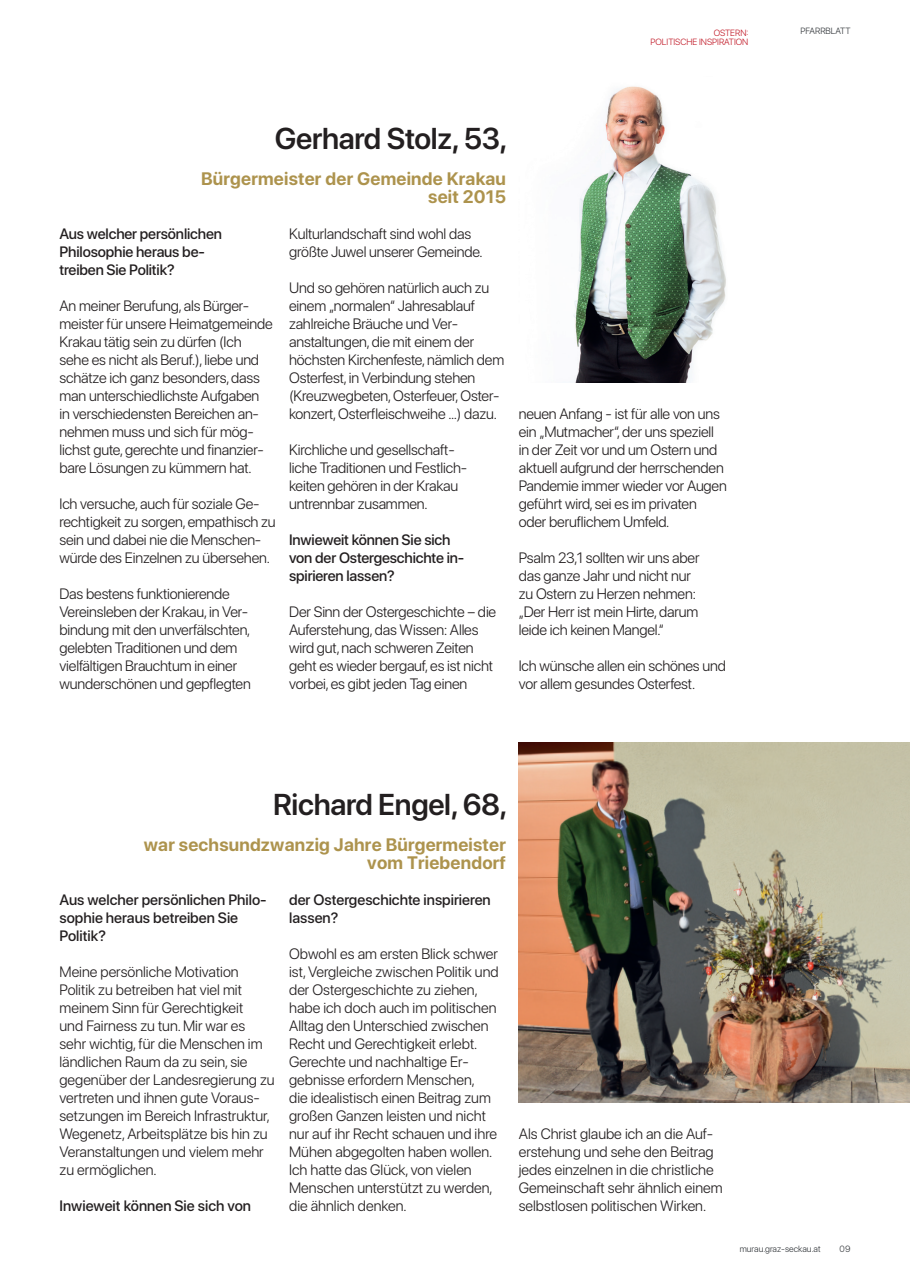
<style>
.page{position:relative;width:910px;height:1280px;background:#fff}
.page>*{position:absolute;margin:0;border:0;box-sizing:border-box;transform-origin:0 0}
.t1{font:600 30px "SF Pro Display";letter-spacing:-.01em;color:#231f20}
.t2{font:700 18px/18px "SF Pro Display";letter-spacing:.01em;color:#ad934d;text-align:right}
.t3{font:300 15px/18px "SF Pro Display";letter-spacing:-.01em;color:#231f20}
.t4{font:500 15px/18px "SF Pro Display";letter-spacing:-.01em;color:#231f20}
.t5{font:300 9px "SF Pro Display";letter-spacing:.005em;color:#32363a}
.t6{font:300 9px/9px "SF Pro Display";color:#c11927;text-align:right}
</style>
<div class="page">
<img style="left:573px;top:86px;width:153px;height:297px">
<img style="left:519px;top:743px;width:391px;height:360px">
<p class="t6" style="left:650px;top:29px;width:99px">OSTERN:<br>POLITISCHE INSPIRATION</p>
<h1 class="t1" style="left:275px;top:117px;width:234px">Gerhard Stolz, 53,</h1>
<p class="t2" style="left:201px;top:169px;width:306px">Bürgermeister der Gemeinde Krakau seit 2015</p>
<p class="t4" style="left:60px;top:224px;width:164px">Aus welcher persönlichen<br>Philosophie heraus be&shy;treiben Sie Politik?</p>
<p class="t3" style="left:60px;top:296px;width:215px">An meiner Berufung, als Bürger&shy;meister für unsere Heimatgemeinde Krakau tätig sein zu dürfen (Ich sehe es nicht als Beruf.), liebe und schätze ich ganz besonders, dass man unterschiedlichste Aufgaben in verschiedensten Bereichen an&shy;nehmen muss und sich für mög&shy;lichst gute, gerechte und finanzier&shy;bare Lösungen zu kümmern hat.</p>
<p class="t3" style="left:60px;top:494px;width:218px">Ich versuche, auch für soziale Ge&shy;rechtigkeit zu sorgen, empathisch zu sein und dabei nie die Menschen&shy;würde des Einzelnen zu übersehen.</p>
<p class="t3" style="left:60px;top:584px;width:193px">Das bestens funktionierende<br>Vereinsleben der Krakau, in Ver&shy;bindung mit den unverfälschten, gelebten Traditionen und dem vielfältigen Brauchtum in einer wunderschönen und gepflegten</p>
<p class="t3" style="left:289px;top:224px;width:195px">Kulturlandschaft sind wohl das größte Juwel unserer Gemeinde.</p>
<p class="t3" style="left:289px;top:278px;width:217px">Und so gehören natürlich auch zu einem „normalen“ Jahresablauf zahlreiche Bräuche und Ver&shy;anstaltungen, die mit einem der höchsten Kirchenfeste, nämlich dem Osterfest, in Verbindung stehen (Kreuzwegbeten, Osterfeuer, Oster&shy;konzert, Osterfleischweihe …) dazu.</p>
<p class="t3" style="left:289px;top:440px;width:180px">Kirchliche und gesellschaft&shy;liche Traditionen und Festlich&shy;keiten gehören in der Krakau untrennbar zusammen.</p>
<p class="t4" style="left:289px;top:530px;width:177px">Inwieweit können Sie sich von der Ostergeschichte in&shy;spirieren lassen?</p>
<p class="t3" style="left:289px;top:602px;width:209px">Der Sinn der Ostergeschichte – die<br>Auferstehung, das Wissen: Alles wird gut, nach schweren Zeiten geht es wieder bergauf, es ist nicht vorbei, es gibt jeden Tag einen</p>
<p class="t3" style="left:519px;top:404px;width:210px">neuen Anfang - ist für alle von uns ein „Mutmacher“, der uns speziell in der Zeit vor und um Ostern und aktuell aufgrund der herrschenden<br>Pandemie immer wieder vor Augen geführt wird, sei es im privaten oder beruflichem Umfeld.</p>
<p class="t3" style="left:519px;top:548px;width:182px">Psalm 23,1 sollten wir uns aber das ganze Jahr und nicht nur zu Ostern zu Herzen nehmen: „Der Herr ist mein Hirte, darum leide ich keinen Mangel.“</p>
<p class="t3" style="left:519px;top:656px;width:209px">Ich wünsche allen ein schönes und vor allem gesundes Osterfest.</p>
<p class="t5" style="left:800px;top:26px;width:52px">PFARRBLATT</p>
<h1 class="t1" style="left:273px;top:783px;width:236px">Richard Engel, 68,</h1>
<p class="t2" style="left:144px;top:835px;width:364px">war sechsundzwanzig Jahre Bürgermeister vom Triebendorf</p>
<p class="t4" style="left:60px;top:890px;width:209px">Aus welcher persönlichen Philo&shy;sophie heraus betreiben Sie<br>Politik?</p>
<p class="t3" style="left:60px;top:962px;width:217px">Meine persönliche Motivation<br>Politik zu betreiben hat viel mit meinem Sinn für Gerechtigkeit<br>und Fairness zu tun. Mir war es sehr wichtig, für die Menschen im ländlichen Raum da zu sein, sie gegenüber der Landesregierung zu vertreten und ihnen gute Voraus&shy;setzungen im Bereich Infrastruktur,<br>Wegenetz, Arbeitsplätze bis hin zu<br>Veranstaltungen und vielem mehr zu ermöglichen.</p>
<p class="t4" style="left:60px;top:1196px;width:193px">Inwieweit können Sie sich von</p>
<p class="t4" style="left:289px;top:890px;width:203px">der Ostergeschichte inspirieren lassen?</p>
<p class="t3" style="left:289px;top:944px;width:211px">Obwohl es am ersten Blick schwer ist, Vergleiche zwischen Politik und der Ostergeschichte zu ziehen, habe ich doch auch im politischen<br>Alltag den Unterschied zwischen<br>Recht und Gerechtigkeit erlebt.<br>Gerechte und nachhaltige Er&shy;gebnisse erfordern Menschen,<br>die idealistisch einen Beitrag zum großen Ganzen leisten und nicht nur auf ihr Recht schauen und ihre<br>Mühen abgegolten haben wollen.<br>Ich hatte das Glück, von vielen<br>Menschen unterstützt zu werden, die ähnlich denken.</p>
<p class="t3" style="left:519px;top:1124px;width:205px">Als Christ glaube ich an die Auf&shy;erstehung und sehe den Beitrag jedes einzelnen in die christliche Gemeinschaft sehr ähnlich einem selbstlosen politischen Wirken.</p>
<p class="t5" style="left:740px;top:1243px;width:82px">murau.graz-seckau.at</p>
<p class="t5" style="left:840px;top:1243px;width:12px">09</p>
</div>
